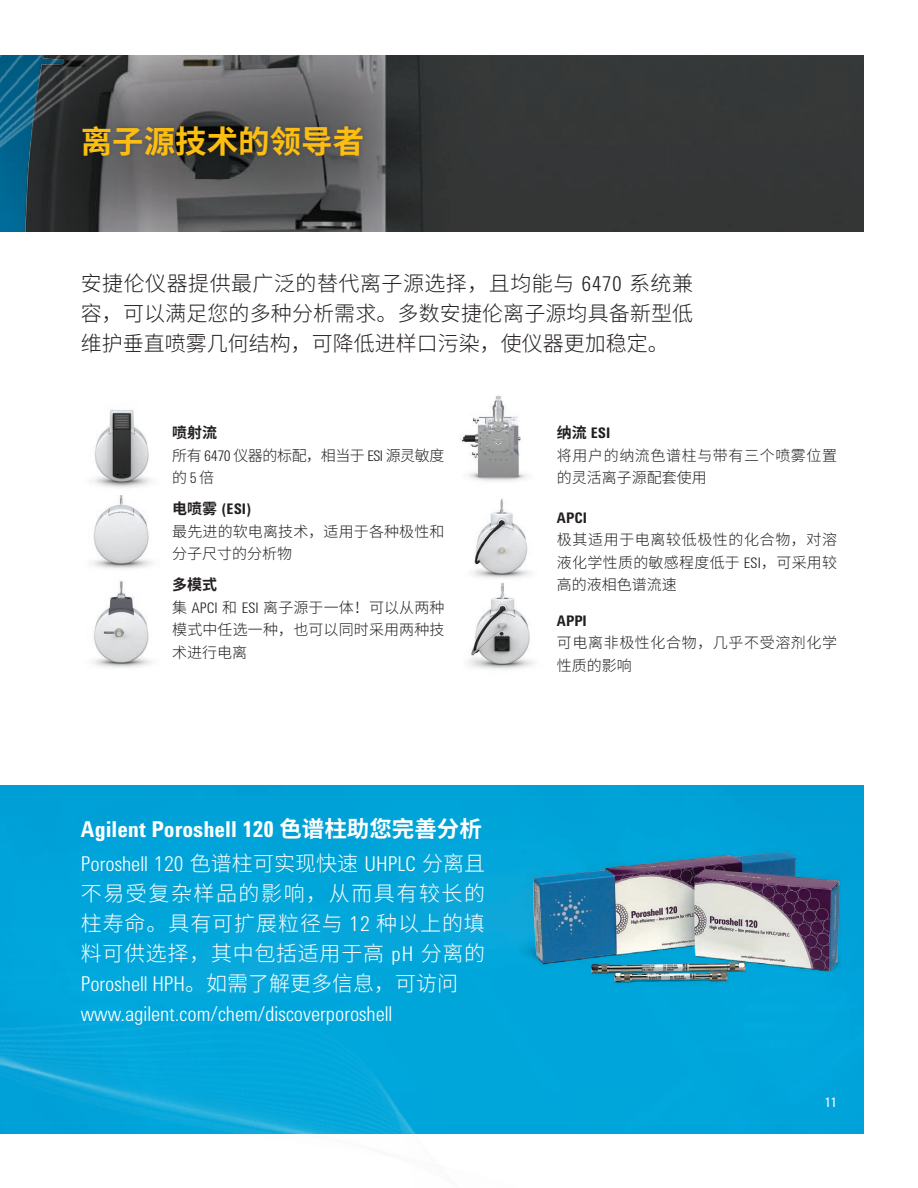
<style>
.page{position:relative;width:918px;height:1188px;background:#fff}
.page>*{position:absolute;margin:0;border:0;box-sizing:border-box;transform-origin:0 0}
.t1{font:700 31.5px "Noto Sans CJ Ksc";color:#fdbe12}
.t2{font:700 22.5px "Agilent Condensed CFF";color:#fff}
.t3{font:300 21px/30px "Noto Sans CJ Ksc";color:#231f20;text-align:justify}
.t4{font:300 21px/30px "Noto Sans CJ Ksc";letter-spacing:.035em;color:#fff;text-align:justify}
.t5{font:300 21px "Agilent Condensed CFF";color:#fff}
.t6{font:300 15px/22.5px "Noto Sans CJ Ksc";letter-spacing:.01em;color:#231f20}
.t7{font:300 15px/22.5px "Noto Sans CJ Ksc";letter-spacing:.04em;color:#231f20}
.t8{font:300 15px/22.5px "Noto Sans CJ Ksc";letter-spacing:-.03em;color:#231f20}
.t9{font:700 15px "Agilent Condensed CFF";color:#231f20}
.t10{font:13.5px "Agilent Condensed CFF";color:#fff}
.s1{font-family:"Agilent Condensed CFF"}
.s2{font-weight:700}
.s3{font-family:"Noto Sans CJ Ksc"}
</style>
<div class="page">
<div style="left:638px;top:55px;width:226px;height:1079px;background:#00a5db"></div>
<div style="left:638px;top:55px;width:225px;height:177px;background:#353737"></div>
<img style="left:0;top:55px;width:638px;height:1079px">
<div style="left:0;top:232px;width:870px;height:553px;background:#fff"></div>
<img style="left:460px;top:396px;width:68px;height:85px">
<img style="left:466px;top:499px;width:68px;height:171px">
<img style="left:91px;top:408px;width:60px;height:80px">
<img style="left:91px;top:495px;width:61px;height:74px">
<img style="left:92px;top:581px;width:60px;height:87px">
<img style="left:516px;top:848px;width:325px;height:145px">
<div style="left:79px;top:121px;width:289px;height:39px;background:#231f20;opacity:.25"></div>
<div style="left:525px;top:490px;width:21px;height:19px;background:#fff;border-radius:50%"></div>
<h1 class="t1" style="left:81px;top:123px;width:285px">离子源技术的领导者</h1>
<h3 class="t3" style="left:81px;top:269px;width:614px">安捷伦仪器提供最广泛的替代离子源选择，且均能与 <span class="s1">6470</span> 系统兼容，可以满足您的多种分析需求。多数安捷伦离子源均具备新型低维护垂直喷雾几何结构，可降低进样口污染，使仪器更加稳定。</h3>
<p class="t8" style="left:172px;top:422px;width:274px"><span class="s2">喷射流<br></span>所有 <span class="s1">6470</span> 仪器的标配，相当于 <span class="s1">ESI</span> 源灵敏度的 <span class="s1">5</span> 倍</p>
<p class="t9" style="left:172px;top:498px;width:81px"><span class="s3">电喷雾</span> (ESI)</p>
<p class="t6" style="left:172px;top:520px;width:274px">最先进的软电离技术，适用于各种极性和分子尺寸的分析物</p>
<p class="t6" style="left:172px;top:574px;width:274px"><span class="s2">多模式<br></span>集 <span class="s1">APCI</span> 和 <span class="s1">ESI</span> 离子源于一体！可以从两种模式中任选一种，也可以同时采用两种技术进行电离</p>
<h2 class="t2" style="left:81px;top:812px;width:403px">Agilent Poroshell 120 <span class="s3">色谱柱助您完善分析</span></h2>
<h3 class="t5" style="left:81px;top:848px;width:406px">Poroshell 120 <span class="s3">色谱柱可实现快速</span> UHPLC <span class="s3">分离且</span></h3>
<h3 class="t4" style="left:81px;top:879px;width:406px">不易受复杂样品的影响，从而具有较长的柱寿命。具有可扩展粒径与 <span class="s1">12</span> 种以上的填料可供选择，其中包括适用于高 <span class="s1">pH</span> 分离的<span class="s1">Poroshell HPH</span>。如需了解更多信息，可访问</h3>
<h3 class="t5" style="left:81px;top:998px;width:313px">www.agilent.com/chem/discoverporoshell</h3>
<p class="t9" style="left:557px;top:422px;width:55px"><span class="s3">纳流</span> ESI</p>
<p class="t7" style="left:557px;top:444px;width:282px">将用户的纳流色谱柱与带有三个喷雾位置的灵活离子源配套使用</p>
<p class="t9" style="left:557px;top:506px;width:32px">APCI</p>
<p class="t6" style="left:557px;top:529px;width:282px;text-align:justify">极其适用于电离较低极性的化合物，对溶液化学性质的敏感程度低于 <span class="s1">ESI</span>，可采用较高的液相色谱流速</p>
<p class="t9" style="left:557px;top:609px;width:31px">APPI</p>
<p class="t7" style="left:557px;top:632px;width:282px">可电离非极性化合物，几乎不受溶剂化学性质的影响</p>
<p class="t10" style="left:825px;top:1092px;width:14px">11</p>
</div>
